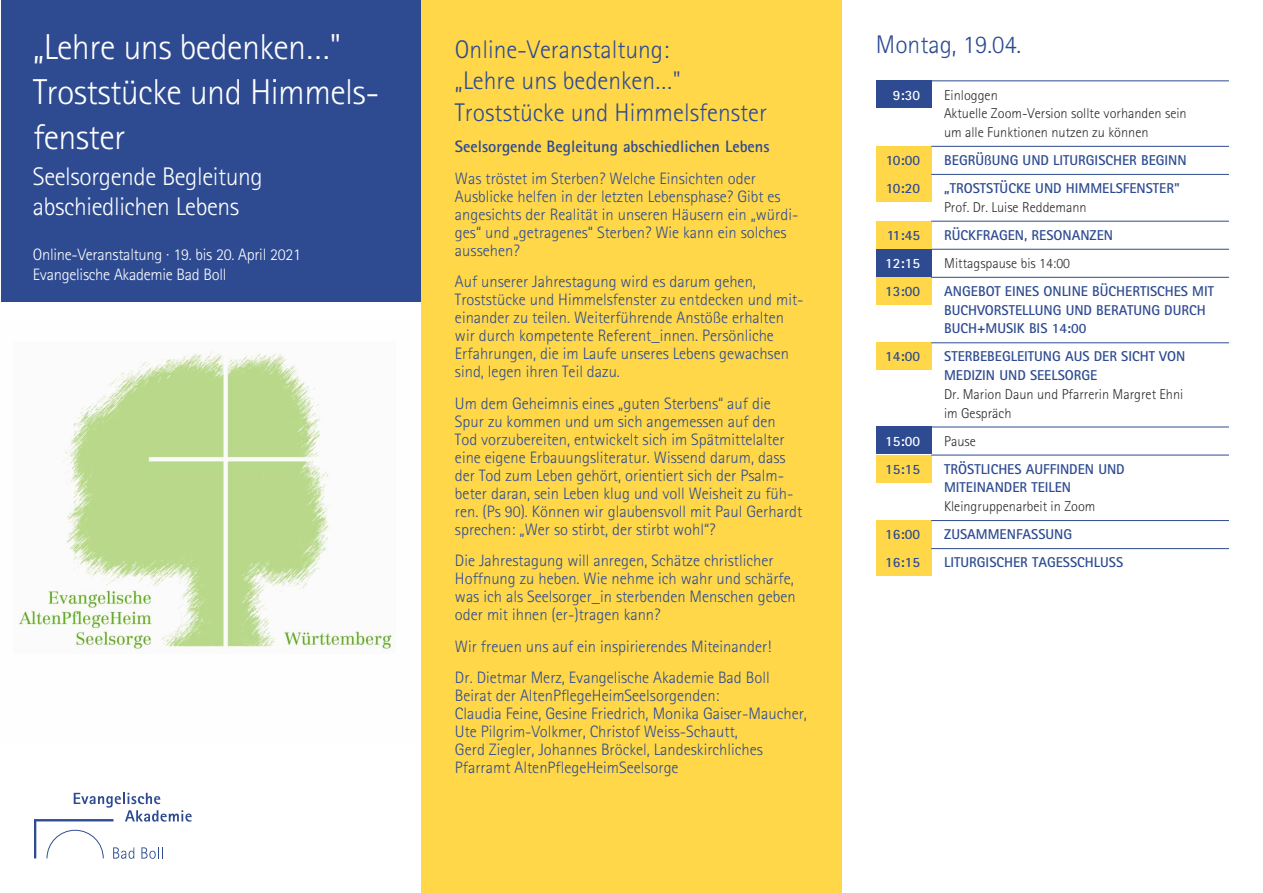
<style>
.page{position:relative;width:1263px;height:893px;background:#fff}
.page>*{position:absolute;margin:0;border:0;box-sizing:border-box;transform-origin:0 0}
.t1{font:300 36px/45px "Agfa Rotis Sans Serif";letter-spacing:-.015em;color:#fefefe}
.t2{font:300 25.5px "Agfa Rotis Sans Serif";color:#2e4b91}
.t3{font:300 25.5px/30px "Agfa Rotis Sans Serif";letter-spacing:-.015em;color:#fefefe}
.t4{font:300 16.5px/18px "Agfa Rotis Sans Serif";color:#2e4b91}
.t5{font:300 16.5px/19.5px "Agfa Rotis Sans Serif";letter-spacing:-.015em;color:#fefefe}
.t6{font:700 16.5px "Agfa Rotis Sans Serif";color:#2e4b91}
.t7{font:700 14.25px/18.8px "Agfa Rotis Sans Serif";color:#2e4b91}
.t8{font:300 14.25px/18.8px "Agfa Rotis Sans Serif";color:#2b2a29}
.t9{font:700 14.25px "Agfa Rotis Sans Serif";color:#fefefe}
</style>
<div class="page">
<div style="left:1px;top:0;width:433px;height:302px;background:#2e4b91"></div>
<img style="left:18px;top:351px;width:376px;height:299px">
<svg style="left:34px;top:793px;width:158px;height:66px"></svg>
<div style="left:421px;top:0;width:421px;height:893px;background:#ffd749"></div>
<div style="left:876px;top:81px;width:55px;height:27px;background:#2e4b91"></div>
<hr style="left:931px;top:81px;width:298px;height:1px;background:#2e4b91">
<div style="left:876px;top:249px;width:55px;height:27px;background:#2e4b91"></div>
<hr style="left:931px;top:249px;width:298px;height:1px;background:#2e4b91">
<div style="left:876px;top:427px;width:55px;height:27px;background:#2e4b91"></div>
<hr style="left:931px;top:427px;width:298px;height:1px;background:#2e4b91">
<div style="left:876px;top:146px;width:55px;height:28px;background:#ffd749"></div>
<hr style="left:931px;top:146px;width:298px;height:1px;background:#2e4b91">
<div style="left:876px;top:174px;width:55px;height:28px;background:#ffd749"></div>
<hr style="left:931px;top:174px;width:298px;height:1px;background:#2e4b91">
<div style="left:876px;top:221px;width:55px;height:27px;background:#ffd749"></div>
<hr style="left:931px;top:221px;width:298px;height:1px;background:#2e4b91">
<div style="left:876px;top:277px;width:55px;height:27px;background:#ffd749"></div>
<hr style="left:931px;top:277px;width:298px;height:1px;background:#2e4b91">
<div style="left:876px;top:343px;width:55px;height:27px;background:#ffd749"></div>
<hr style="left:931px;top:343px;width:298px;height:1px;background:#2e4b91">
<div style="left:876px;top:455px;width:55px;height:27px;background:#ffd749"></div>
<hr style="left:931px;top:455px;width:298px;height:1px;background:#2e4b91">
<div style="left:876px;top:520px;width:55px;height:28px;background:#ffd749"></div>
<hr style="left:931px;top:520px;width:298px;height:1px;background:#2e4b91">
<div style="left:876px;top:548px;width:55px;height:28px;background:#ffd749"></div>
<hr style="left:931px;top:548px;width:298px;height:1px;background:#2e4b91">
<h1 class="t1" style="left:33px;top:28px;width:348px">„Lehre uns bedenken…"<br>Troststücke und Himmels&shy;fenster</h1>
<h2 class="t3" style="left:33px;top:164px;width:231px">Seelsorgende Begleitung abschiedlichen Lebens</h2>
<p class="t5" style="left:33px;top:247px;width:270px">Online-Veranstaltung · 19. bis 20. April 2021<br>Evangelische Akademie Bad Boll</p>
<h2 class="t2" style="left:455px;top:40px;width:216px">Online-Veranstaltung:</h2>
<h2 class="t2" style="left:455px;top:71px;width:227px">„Lehre uns bedenken…"</h2>
<h2 class="t2" style="left:455px;top:103px;width:314px">Troststücke und Himmelsfenster</h2>
<p class="t6" style="left:455px;top:141px;width:316px">Seelsorgende Begleitung abschiedlichen Lebens</p>
<p class="t4" style="left:455px;top:171px;width:345px">Was tröstet im Sterben? Welche Einsichten oder Ausblicke helfen in der letzten Lebensphase? Gibt es angesichts der Realität in unseren Häusern ein „würdi&shy;ges“ und „getragenes“ Sterben? Wie kann ein solches aussehen?</p>
<p class="t4" style="left:455px;top:274px;width:350px">Auf unserer Jahrestagung wird es darum gehen, Troststücke und Himmelsfenster zu entdecken und mit&shy;einander zu teilen. Weiterführende Anstöße erhalten wir durch kompetente Referent_innen. Persönliche Erfahrungen, die im Laufe unseres Lebens gewachsen sind, legen ihren Teil dazu.</p>
<p class="t4" style="left:455px;top:396px;width:349px">Um dem Geheimnis eines „guten Sterbens“ auf die Spur zu kommen und um sich angemessen auf den<br>Tod vorzubereiten, entwickelt sich im Spätmittelalter eine eigene Erbauungsliteratur. Wissend darum, dass der Tod zum Leben gehört, orientiert sich der Psalm&shy;beter daran, sein Leben klug und voll Weisheit zu füh&shy;ren. (Ps 90). Können wir glaubensvoll mit Paul Gerhardt sprechen: „Wer so stirbt, der stirbt wohl“?</p>
<p class="t4" style="left:455px;top:553px;width:342px">Die Jahrestagung will anregen, Schätze christlicher Hoffnung zu heben. Wie nehme ich wahr und schärfe, was ich als Seelsorger_in sterbenden Menschen geben oder mit ihnen (er-)tragen kann?</p>
<p class="t4" style="left:455px;top:632px;width:318px;line-height:31.5px">Wir freuen uns auf ein inspirierendes Miteinander!<br>Dr. Dietmar Merz, Evangelische Akademie Bad Boll</p>
<p class="t4" style="left:455px;top:688px;width:353px">Beirat der AltenPflegeHeimSeelsorgenden:<br>Claudia Feine, Gesine Friedrich, Monika Gaiser-Maucher, Ute Pilgrim-Volkmer, Christof Weiss-Schautt,<br>Gerd Ziegler, Johannes Bröckel, Landeskirchliches Pfarramt AltenPflegeHeimSeelsorge</p>
<h2 class="t2" style="left:876px;top:35px;width:147px">Montag, 19.04.</h2>
<p class="t9" style="left:893px;top:90px;width:29px">9:30</p>
<p class="t8" style="left:944px;top:87px;width:244px">Einloggen<br>Aktuelle Zoom-Version sollte vorhanden sein um alle Funktionen nutzen zu können</p>
<p class="t7" style="left:886px;top:152px;width:36px">10:00</p>
<p class="t7" style="left:944px;top:152px;width:244px">BEGRÜßUNG UND LITURGISCHER BEGINN</p>
<p class="t7" style="left:886px;top:180px;width:36px">10:20</p>
<p class="t7" style="left:944px;top:180px;width:237px">„TROSTSTÜCKE UND HIMMELSFENSTER"</p>
<p class="t8" style="left:944px;top:199px;width:144px">Prof. Dr. Luise Reddemann</p>
<p class="t7" style="left:887px;top:227px;width:35px">11:45</p>
<p class="t7" style="left:944px;top:227px;width:170px">RÜCKFRAGEN, RESONANZEN</p>
<p class="t9" style="left:885px;top:258px;width:36px">12:15</p>
<p class="t8" style="left:944px;top:255px;width:127px">Mittagspause bis 14:00</p>
<p class="t7" style="left:885px;top:283px;width:36px">13:00</p>
<p class="t7" style="left:944px;top:283px;width:272px">ANGEBOT EINES ONLINE BÜCHERTISCHES MIT<br>BUCHVORSTELLUNG UND BERATUNG DURCH<br>BUCH+MUSIK BIS 14:00</p>
<p class="t7" style="left:885px;top:349px;width:36px">14:00</p>
<p class="t7" style="left:944px;top:349px;width:243px">STERBEBEGLEITUNG AUS DER SICHT VON<br>MEDIZIN UND SEELSORGE</p>
<p class="t8" style="left:944px;top:386px;width:241px">Dr. Marion Daun und Pfarrerin Margret Ehni im Gespräch</p>
<p class="t9" style="left:885px;top:436px;width:36px">15:00</p>
<p class="t8" style="left:944px;top:433px;width:33px">Pause</p>
<p class="t7" style="left:885px;top:461px;width:36px">15:15</p>
<p class="t7" style="left:944px;top:461px;width:182px">TRÖSTLICHES AUFFINDEN UND<br>MITEINANDER TEILEN</p>
<p class="t8" style="left:944px;top:498px;width:153px">Kleingruppenarbeit in Zoom</p>
<p class="t7" style="left:885px;top:526px;width:36px">16:00</p>
<p class="t7" style="left:944px;top:526px;width:129px">ZUSAMMENFASSUNG</p>
<p class="t7" style="left:885px;top:554px;width:36px">16:15</p>
<p class="t7" style="left:944px;top:554px;width:180px">LITURGISCHER TAGESSCHLUSS</p>
</div>
